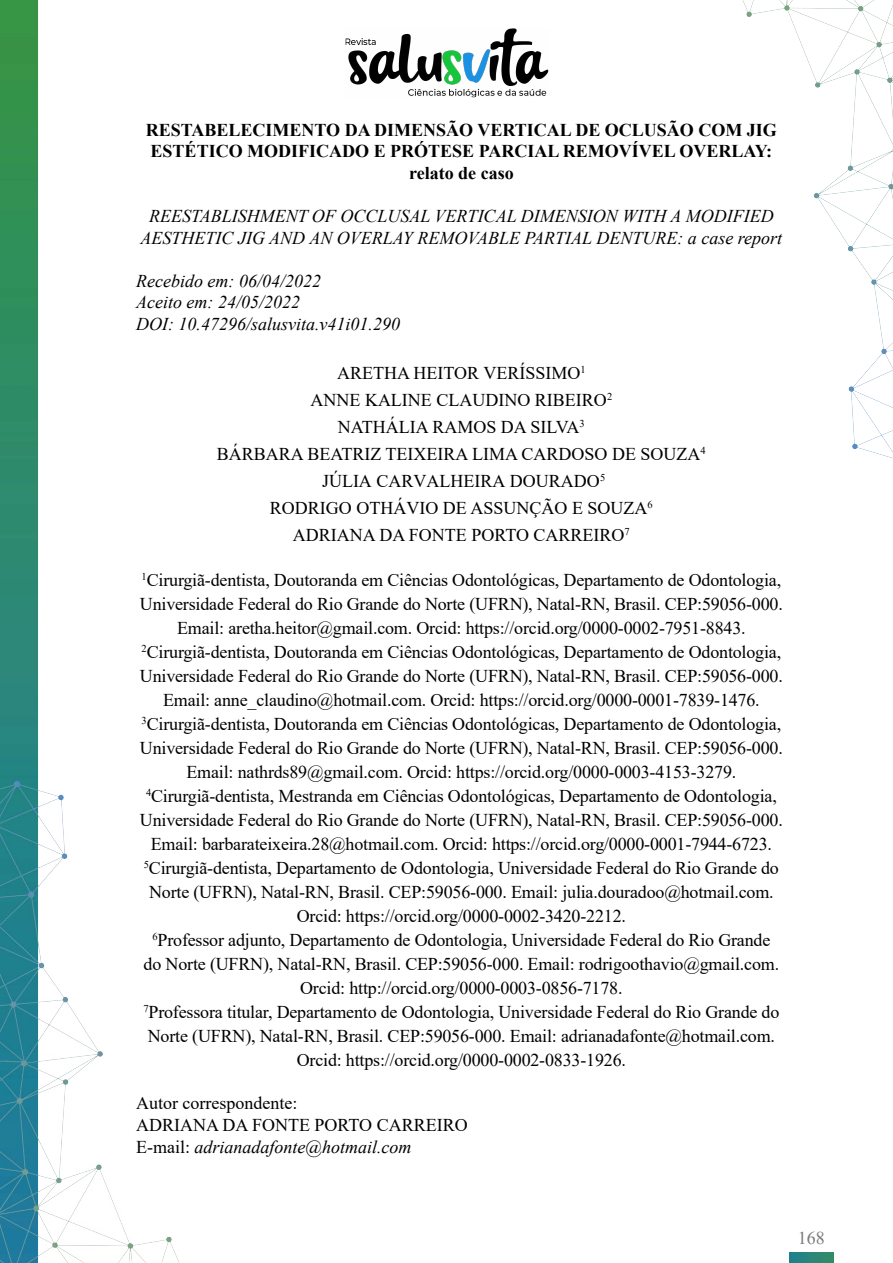
<style>
.page{position:relative;width:893px;height:1263px;background:#fff}
.page>*{position:absolute;margin:0;border:0;box-sizing:border-box;transform-origin:0 0}
.t1{font:18px/24px "Times New Roman";letter-spacing:-.01em;color:#000;text-align:center}
.t2{font:italic 18px/21.6px "Times New Roman";color:#000;text-align:center}
.t3{font:700 18px/21.6px "Times New Roman";color:#000;text-align:center}
.t4{font:18px "Times New Roman";color:#7a7a7a}
.s1{font-style:italic}
</style>
<div class="page">
<img style="left:0;top:0;width:834px;height:1263px">
<img style="left:322px;top:0;width:249px;height:123px">
<img style="left:729px;top:0;width:164px;height:466px">
<img style="left:789px;top:1253px;width:44px;height:10px">
<p class="t3" style="left:146px;top:118px;width:632px">RESTABELECIMENTO DA DIMENSÃO VERTICAL DE OCLUSÃO COM JIG<br>ESTÉTICO MODIFICADO E PRÓTESE PARCIAL REMOVÍVEL OVERLAY: relato de caso</p>
<p class="t2" style="left:141px;top:205px;width:643px">REESTABLISHMENT OF OCCLUSAL VERTICAL DIMENSION WITH A MODIFIED<br>AESTHETIC JIG AND AN OVERLAY REMOVABLE PARTIAL DENTURE: a case report</p>
<p class="t2" style="left:136px;top:269px;width:265px;text-align:left">Recebido em: 06/04/2022<br>Aceito em: 24/05/2022<br>DOI: 10.47296/salusvita.v41i01.290</p>
<p class="t1" style="left:217px;top:358px;width:490px;line-height:27px">ARETHA HEITOR VERÍSSIMO<sup>1<br></sup>ANNE KALINE CLAUDINO RIBEIRO<sup>2<br></sup>NATHÁLIA RAMOS DA SILVA<sup>3<br></sup>BÁRBARA BEATRIZ TEIXEIRA LIMA CARDOSO DE SOUZA<sup>4<br></sup>JÚLIA CARVALHEIRA DOURADO<sup>5<br></sup>RODRIGO OTHÁVIO DE ASSUNÇÃO E SOUZA<sup>6<br></sup>ADRIANA DA FONTE PORTO CARREIRO<sup>7</sup></p>
<p class="t1" style="left:140px;top:568px;width:644px"><sup>1</sup>Cirurgiã-dentista, Doutoranda em Ciências Odontológicas, Departamento de Odontologia, Universidade Federal do Rio Grande do Norte (UFRN), Natal-RN, Brasil. CEP:59056-000.<br>Email: aretha.heitor@gmail.com. Orcid: https://orcid.org/0000-0002-7951-8843.<br><sup>2</sup>Cirurgiã-dentista, Doutoranda em Ciências Odontológicas, Departamento de Odontologia, Universidade Federal do Rio Grande do Norte (UFRN), Natal-RN, Brasil. CEP:59056-000.<br>Email: anne_claudino@hotmail.com. Orcid: https://orcid.org/0000-0001-7839-1476.<br><sup>3</sup>Cirurgiã-dentista, Doutoranda em Ciências Odontológicas, Departamento de Odontologia, Universidade Federal do Rio Grande do Norte (UFRN), Natal-RN, Brasil. CEP:59056-000.<br>Email: nathrds89@gmail.com. Orcid: https://orcid.org/0000-0003-4153-3279.<br><sup>4</sup>Cirurgiã-dentista, Mestranda em Ciências Odontológicas, Departamento de Odontologia, Universidade Federal do Rio Grande do Norte (UFRN), Natal-RN, Brasil. CEP:59056-000.<br>Email: barbarateixeira.28@hotmail.com. Orcid: https://orcid.org/0000-0001-7944-6723.<br><sup>5</sup>Cirurgiã-dentista, Departamento de Odontologia, Universidade Federal do Rio Grande do Norte (UFRN), Natal-RN, Brasil. CEP:59056-000. Email: julia.douradoo@hotmail.com.<br>Orcid: https://orcid.org/0000-0002-3420-2212.<br><sup>6</sup>Professor adjunto, Departamento de Odontologia, Universidade Federal do Rio Grande<br>do Norte (UFRN), Natal-RN, Brasil. CEP:59056-000. Email: rodrigoothavio@gmail.com.<br>Orcid: http://orcid.org/0000-0003-0856-7178.<br><sup>7</sup>Professora titular, Departamento de Odontologia, Universidade Federal do Rio Grande do Norte (UFRN), Natal-RN, Brasil. CEP:59056-000. Email: adrianadafonte@hotmail.com.<br>Orcid: https://orcid.org/0000-0002-0833-1926.</p>
<p class="t1" style="left:136px;top:1092px;width:333px;line-height:21.6px;text-align:left">Autor correspondente:<br>ADRIANA DA FONTE PORTO CARREIRO<br>E-mail: <span class="s1">adrianadafonte@hotmail.com</span></p>
<p class="t4" style="left:798px;top:1226px;width:28px">168</p>
</div>
